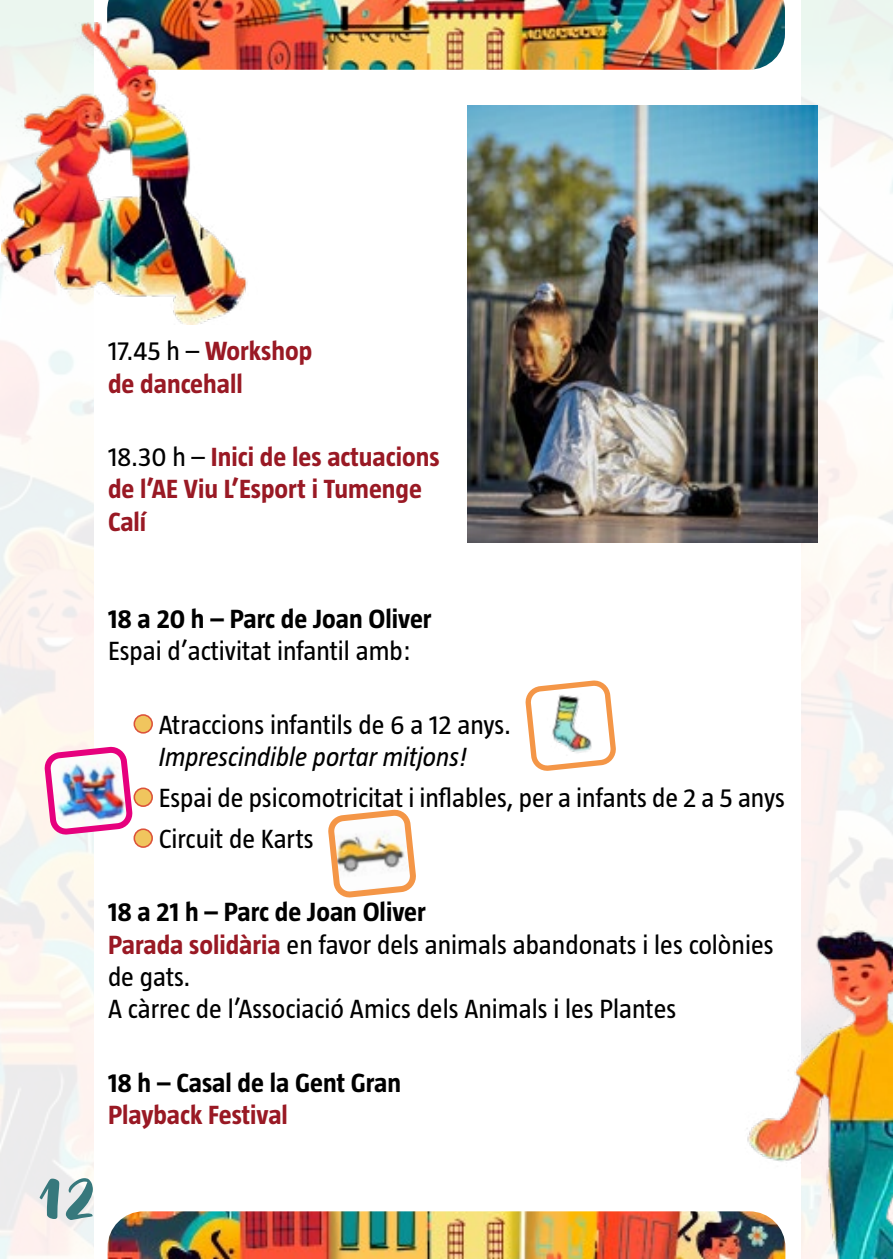
<style>
.page{position:relative;width:893px;height:1259px;background:#fff}
.page>*{position:absolute;margin:0;border:0;box-sizing:border-box;transform-origin:0 0}
.t1{font:54px "Muthiara Demo Version";color:#37787c}
.t2{font:27px/32.4px "Taz";color:#000}
.t3{font:700 27px/32.4px "Taz";color:#991924}
.t4{font:700 27px "Taz";color:#000}
.t5{font:italic 27px "Taz";color:#000}
.s1{font-weight:400;color:#000}
.s2{font-weight:700}
.s3{font-weight:700;color:#991924}
</style>
<div class="page">
<img style="left:0;top:0;width:94px;height:1259px">
<img style="left:468px;top:105px;width:350px;height:438px">
<img style="left:107px;top:0;width:678px;height:70px">
<img style="left:108px;top:1211px;width:622px;height:48px">
<div style="left:134px;top:715px;width:18px;height:18px;background:#f0c55e;border-radius:50%"></div>
<div style="left:134px;top:714px;width:19px;height:19px;border:2px solid #dc533a;border-radius:50%"></div>
<div style="left:134px;top:788px;width:18px;height:18px;background:#f0c55e;border-radius:50%"></div>
<div style="left:134px;top:787px;width:19px;height:20px;border:2px solid #dc533a;border-radius:50%"></div>
<div style="left:134px;top:829px;width:18px;height:18px;background:#f0c55e;border-radius:50%"></div>
<div style="left:134px;top:828px;width:19px;height:20px;border:2px solid #dc533a;border-radius:50%"></div>
<img style="left:730px;top:880px;width:163px;height:379px">
<img style="left:1px;top:23px;width:263px;height:301px">
<svg style="left:528px;top:682px;width:86px;height:87px"></svg>
<img style="left:542px;top:690px;width:57px;height:68px">
<img style="left:47px;top:748px;width:84px;height:85px">
<img style="left:331px;top:810px;width:84px;height:86px">
<p class="t3" style="left:108px;top:334px;width:206px"><span class="s1">17.45 h –</span> Workshop de dancehall</p>
<p class="t3" style="left:108px;top:440px;width:333px"><span class="s1">18.30 h –</span> Inici de les actuacions de l’AE Viu L’Esport i Tumenge<br>Calí</p>
<p class="t4" style="left:108px;top:603px;width:325px">18 a 20 h – Parc de Joan Oliver</p>
<p class="t2" style="left:108px;top:634px;width:305px">Espai d’activitat infantil amb:</p>
<p class="t2" style="left:159px;top:708px;width:354px">Atraccions infantils de 6 a 12 anys.</p>
<p class="t5" style="left:159px;top:741px;width:310px">Imprescindible portar mitjons!</p>
<p class="t2" style="left:159px;top:777px;width:628px;line-height:40.8px">Espai de psicomotricitat i inflables, per a infants de 2 a 5 anys<br>Circuit de Karts</p>
<p class="t2" style="left:108px;top:895px;width:667px"><span class="s2">18 a 21 h – Parc de Joan Oliver<br></span><span class="s3">Parada solidària</span> en favor dels animals abandonats i les colònies de gats.<br>A càrrec de l’Associació Amics dels Animals i les Plantes</p>
<p class="t4" style="left:108px;top:1067px;width:295px">18 h – Casal de la Gent Gran</p>
<p class="t3" style="left:108px;top:1098px;width:181px">Playback Festival</p>
<h1 class="t1" style="left:36px;top:1167px;width:61px">12</h1>
</div>
